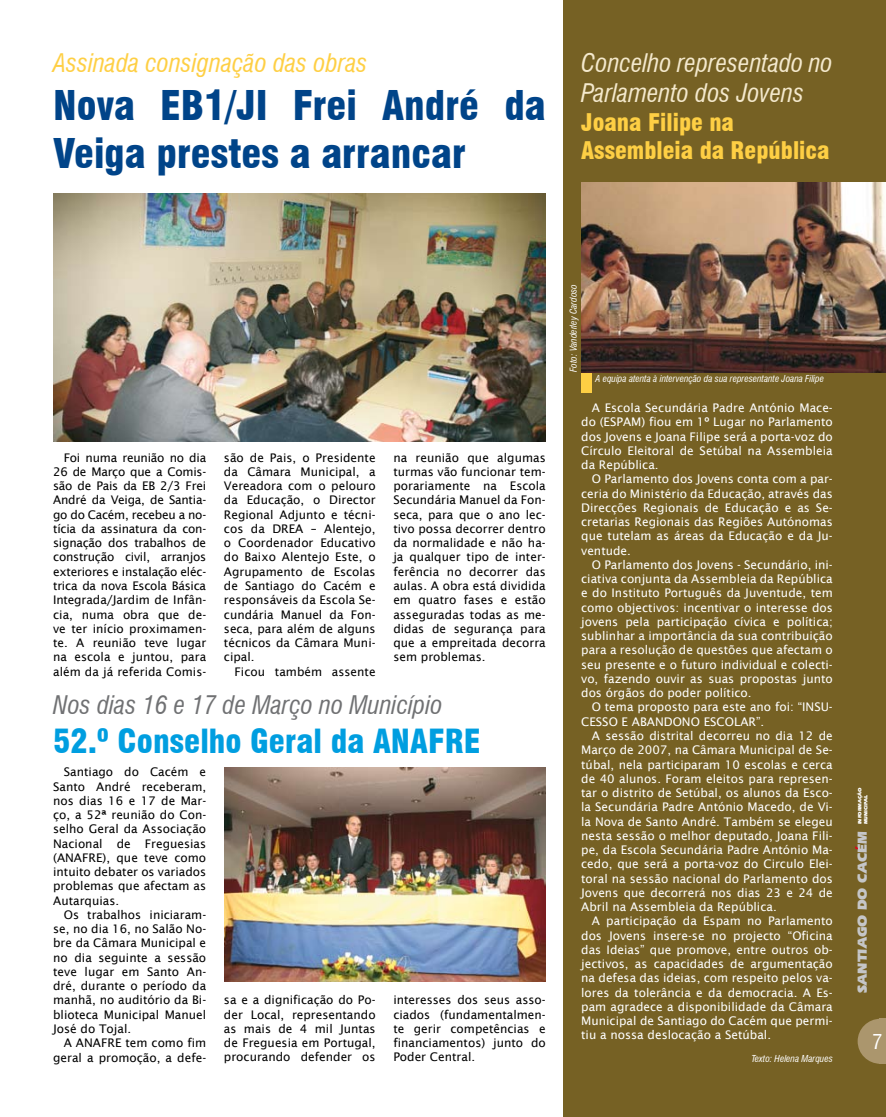
<style>
.page{position:relative;width:886px;height:1117px;background:#fff}
.page>*{position:absolute;margin:0;border:0;box-sizing:border-box;transform-origin:0 0}
.t1{font:900 condensed 40px/48px "Swiss 721 BT";color:#004489}
.t2{font:900 condensed 32.5px "Swiss 721 BT";color:#009ee0}
.t3{font:italic condensed 25px/30px "Swiss 721 BT";color:#f4e9cd}
.t4{font:italic condensed 25px "Swiss 721 BT";color:#707173}
.t5{font:italic condensed 25px "Swiss 721 BT";color:#fecf44}
.t6{font:900 condensed 23.75px/28.5px "Swiss 721 BT";color:#fecf44}
.t7{font:900 13.75px "Eras IT Cby BT";color:#c5c6c8}
.t8{font:11.88px/14.2px "Lucida Sans";color:#000;text-align:justify}
.t9{font:11.88px/14.2px "Lucida Sans";color:#fff;text-align:justify}
.t10{font:italic condensed 9.38px "Swiss 721 BT";color:#fff}
.t11{font:900 5px/6px "Eras IT Cby BT";color:#fff}
</style>
<div class="page">
<div style="left:563px;top:0;width:323px;height:1116px;background:#766124"></div>
<div style="left:581px;top:372px;width:11px;height:21px;background:#fecf44"></div>
<img style="left:581px;top:182px;width:305px;height:190px">
<img style="left:53px;top:194px;width:493px;height:247px">
<img style="left:224px;top:767px;width:322px;height:214px">
<svg style="left:857px;top:1018px;width:29px;height:45px"></svg>
<h3 class="t5" style="left:53px;top:48px;width:316px">Assinada consignação das obras</h3>
<h1 class="t1" style="left:53px;top:82px;width:494px">Nova EB1/JI Frei André da<br>Veiga prestes a arrancar</h1>
<h3 class="t3" style="left:581px;top:48px;width:253px">Concelho representado no<br>Parlamento dos Jovens</h3>
<h3 class="t6" style="left:581px;top:108px;width:250px">Joana Filipe na<br>Assembleia da República</h3>
<p class="t8" style="left:53px;top:450px;width:155px;text-indent:11px">Foi numa reunião no dia 26 de Março que a Comis&shy;são de Pais da EB 2/3 Frei André da Veiga, de Santia&shy;go do Cacém, recebeu a no&shy;tícia da assinatura da con&shy;signação dos trabalhos de construção civil, arranjos exteriores e instalação eléc&shy;trica da nova Escola Básica Integrada/Jardim de Infân&shy;cia, numa obra que de&shy;ve ter início proximamen&shy;te. A reunião teve lugar na escola e juntou, para além da já referida Comis-</p>
<p class="t8" style="left:224px;top:450px;width:153px">são de Pais, o Presidente da Câmara Municipal, a Vereadora com o pelouro da Educação, o Director Regional Adjunto e técni&shy;cos da DREA – Alentejo, o Coordenador Educativo do Baixo Alentejo Este, o Agrupamento de Escolas de Santiago do Cacém e responsáveis da Escola Se&shy;cundária Manuel da Fon&shy;seca, para além de alguns técnicos da Câmara Muni&shy;cipal.</p>
<p class="t8" style="left:393px;top:450px;width:154px">na reunião que algumas turmas vão funcionar tem&shy;porariamente na Escola Secundária Manuel da Fon&shy;seca, para que o ano lec&shy;tivo possa decorrer dentro da normalidade e não ha&shy;ja qualquer tipo de inter&shy;ferência no decorrer das aulas. A obra está dividida em quatro fases e estão asseguradas todas as me&shy;didas de segurança para que a empreitada decorra sem problemas.</p>
<h3 class="t4" style="left:53px;top:689px;width:391px">Nos dias 16 e 17 de Março no Município</h3>
<h2 class="t2" style="left:53px;top:721px;width:429px">52.º Conselho Geral da ANAFRE</h2>
<p class="t8" style="left:53px;top:764px;width:155px;text-indent:11px">Santiago do Cacém e Santo André receberam, nos dias 16 e 17 de Mar&shy;ço, a 52ª reunião do Con&shy;selho Geral da Associação Nacional de Freguesias (ANAFRE), que teve como intuito debater os variados problemas que afectam as Autarquias.</p>
<p class="t8" style="left:53px;top:907px;width:155px;text-indent:11px">Os trabalhos iniciaram&shy;se, no dia 16, no Salão No&shy;bre da Câmara Municipal e no dia seguinte a sessão teve lugar em Santo An&shy;dré, durante o período da manhã, no auditório da Bi&shy;blioteca Municipal Manuel José do Tojal.</p>
<p class="t8" style="left:53px;top:1035px;width:155px;text-align:right">A ANAFRE tem como fim geral a promoção, a defe-</p>
<p class="t8" style="left:235px;top:664px;width:143px">Ficou também assente</p>
<p class="t8" style="left:224px;top:992px;width:153px">sa e a dignificação do Po&shy;der Local, representando as mais de 4 mil Juntas de Freguesia em Portugal, procurando defender os</p>
<p class="t8" style="left:393px;top:992px;width:154px">interesses dos seus asso&shy;ciados (fundamentalmen&shy;te gerir competências e financiamentos) junto do Poder Central.</p>
<p class="t10" style="left:568px;top:371px;width:89px;rotate:-90deg">Foto: Vanderley Cardoso</p>
<p class="t10" style="left:595px;top:372px;width:230px">A equipa atenta à intervenção da sua representante Joana Filipe</p>
<p class="t9" style="left:581px;top:400px;width:253px;text-indent:11px">A Escola Secundária Padre António Mace&shy;do (ESPAM) fiou em 1º Lugar no Parlamento dos Jovens e Joana Filipe será a porta-voz do Círculo Eleitoral de Setúbal na Assembleia da República.</p>
<p class="t9" style="left:581px;top:472px;width:253px;text-indent:11px">O Parlamento dos Jovens conta com a par&shy;ceria do Ministério da Educação, através das Direcções Regionais de Educação e as Se&shy;cretarias Regionais das Regiões Autónomas que tutelam as áreas da Educação e da Ju&shy;ventude.</p>
<p class="t9" style="left:581px;top:557px;width:253px;text-indent:11px">O Parlamento dos Jovens - Secundário, ini&shy;ciativa conjunta da Assembleia da República e do Instituto Português da Juventude, tem como objectivos: incentivar o interesse dos jovens pela participação cívica e política; sublinhar a importância da sua contribuição para a resolução de questões que afectam o seu presente e o futuro individual e colecti&shy;vo, fazendo ouvir as suas propostas junto dos órgãos do poder político.</p>
<p class="t9" style="left:581px;top:700px;width:253px;text-indent:11px">O tema proposto para este ano foi: “INSU-<br>CESSO E ABANDONO ESCOLAR”.</p>
<p class="t9" style="left:581px;top:728px;width:253px;text-indent:11px">A sessão distrital decorreu no dia 12 de Março de 2007, na Câmara Municipal de Se&shy;túbal, nela participaram 10 escolas e cerca de 40 alunos. Foram eleitos para represen&shy;tar o distrito de Setúbal, os alunos da Esco&shy;la Secundária Padre António Macedo, de Vi&shy;la Nova de Santo André. Também se elegeu nesta sessão o melhor deputado, Joana Fili&shy;pe, da Escola Secundária Padre António Ma&shy;cedo, que será a porta-voz do Circulo Elei&shy;toral na sessão nacional do Parlamento dos Jovens que decorrerá nos dias 23 e 24 de Abril na Assembleia da República.</p>
<p class="t9" style="left:581px;top:913px;width:253px;text-indent:11px">A participação da Espam no Parlamento dos Jovens insere-se no projecto “Oficina das Ideias” que promove, entre outros ob&shy;jectivos, as capacidades de argumentação na defesa das ideias, com respeito pelos va&shy;lores da tolerância e da democracia. A Es&shy;pam agradece a disponibilidade da Câmara Municipal de Santiago do Cacém que permi&shy;tiu a nossa deslocação a Setúbal.</p>
<p class="t10" style="left:752px;top:1052px;width:83px">Texto: Helena Marques</p>
<p class="t11" style="left:857px;top:824px;width:39px;rotate:-90deg">INFORMAÇÃO<br>MUNICIPAL</p>
<p class="t7" style="left:854px;top:992px;width:163px;rotate:-90deg">SANTIAGO DO CACEM</p>
</div>
